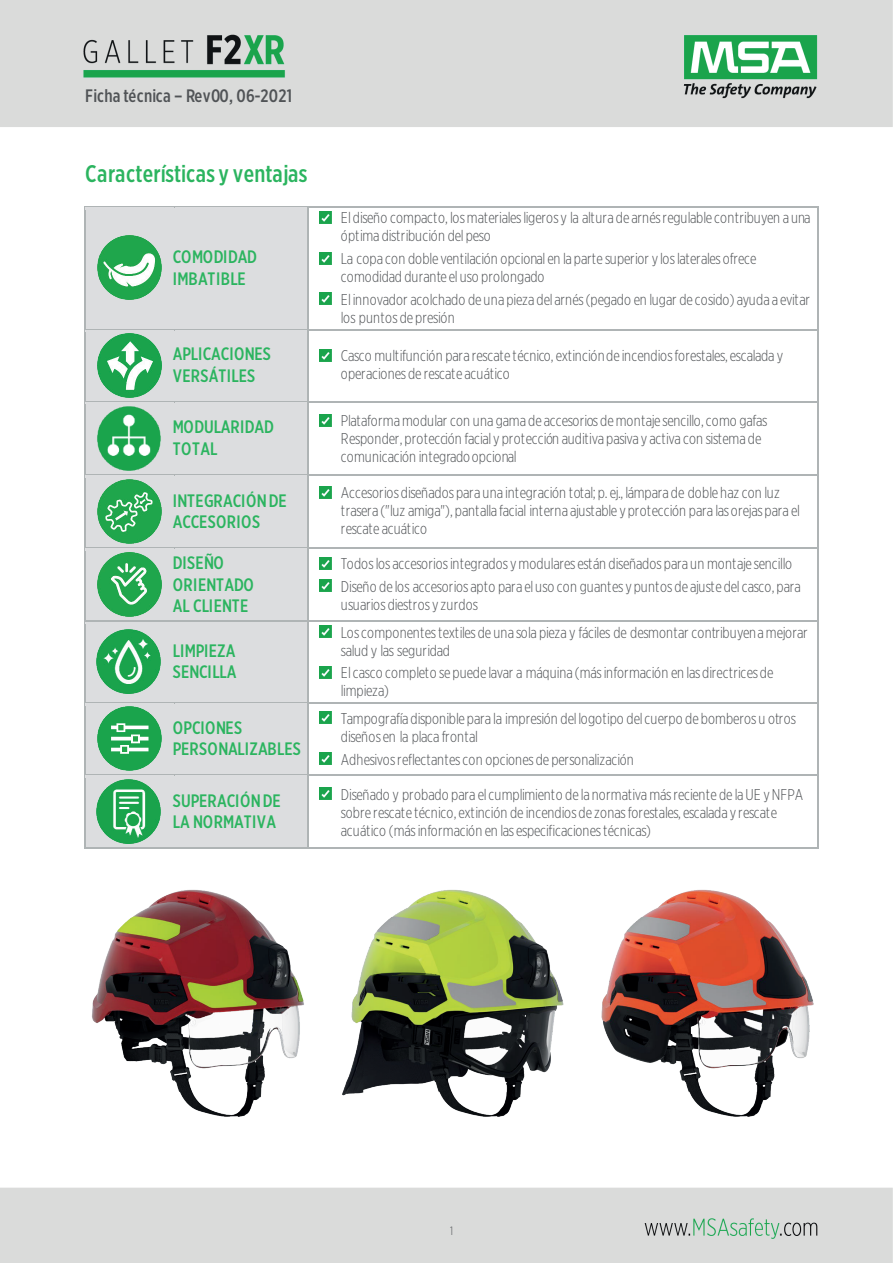
<style>
.page{position:relative;width:893px;height:1263px;background:#fff}
.page>*{position:absolute;margin:0;border:0;box-sizing:border-box;transform-origin:0 0}
.t1{font:500 24px "Gotham X Narrow";letter-spacing:.015em;color:#2bb45f}
.t2{font:500 18px/21.6px "Gotham X Narrow";letter-spacing:.015em;color:#2bb45f}
.t3{font:500 18px "Gotham X Narrow";letter-spacing:.02em;color:#505356}
.t4{font:500 18px/21.6px "Gotham X Narrow";letter-spacing:-.005em;color:#2bb45f}
.t5{font:500 18px/21.6px "Gotham X Narrow";letter-spacing:-.01em;color:#2bb45f}
.t6{font:300 15.6px/18px "Gotham X Narrow";letter-spacing:.005em;color:#505356}
.t7{font:300 12px "Gotham X Narrow";color:#505356}
</style>
<div class="page">
<img style="left:0;top:0;width:892px;height:1262px">
<div style="left:85px;top:206px;width:88px;height:123px;background:#dcdddf"></div>
<div style="left:173px;top:206px;width:135px;height:123px;background:#dcdddf"></div>
<svg style="left:319px;top:211px;width:12px;height:12px"></svg>
<svg style="left:319px;top:252px;width:12px;height:12px"></svg>
<svg style="left:319px;top:293px;width:12px;height:12px"></svg>
<hr style="left:85px;top:206px;width:89px;height:2px;background:#afb4b5">
<hr style="left:175px;top:206px;width:132px;height:2px;background:#afb4b5">
<hr style="left:308px;top:206px;width:509px;height:2px;background:#afb4b5">
<hr style="left:84px;top:210px;width:1px;height:119px;background:#afb4b5">
<hr style="left:307px;top:210px;width:1px;height:119px;background:#afb4b5">
<hr style="left:817px;top:210px;width:1px;height:119px;background:#afb4b5">
<div style="left:85px;top:329px;width:88px;height:73px;background:#dcdddf"></div>
<div style="left:173px;top:329px;width:135px;height:73px;background:#dcdddf"></div>
<svg style="left:319px;top:349px;width:12px;height:12px"></svg>
<hr style="left:85px;top:329px;width:89px;height:1px;background:#afb4b5">
<hr style="left:175px;top:329px;width:132px;height:1px;background:#afb4b5">
<hr style="left:308px;top:329px;width:509px;height:1px;background:#afb4b5">
<hr style="left:84px;top:332px;width:1px;height:69px;background:#afb4b5">
<hr style="left:307px;top:332px;width:1px;height:69px;background:#afb4b5">
<hr style="left:817px;top:332px;width:1px;height:69px;background:#afb4b5">
<div style="left:85px;top:402px;width:88px;height:72px;background:#dcdddf"></div>
<div style="left:173px;top:402px;width:135px;height:72px;background:#dcdddf"></div>
<svg style="left:319px;top:414px;width:12px;height:12px"></svg>
<hr style="left:85px;top:401px;width:89px;height:1px;background:#afb4b5">
<hr style="left:175px;top:401px;width:132px;height:1px;background:#afb4b5">
<hr style="left:308px;top:401px;width:509px;height:1px;background:#afb4b5">
<hr style="left:84px;top:404px;width:1px;height:70px;background:#afb4b5">
<hr style="left:307px;top:404px;width:1px;height:70px;background:#afb4b5">
<hr style="left:817px;top:404px;width:1px;height:70px;background:#afb4b5">
<div style="left:85px;top:474px;width:88px;height:73px;background:#dcdddf"></div>
<div style="left:173px;top:474px;width:135px;height:73px;background:#dcdddf"></div>
<svg style="left:319px;top:486px;width:12px;height:12px"></svg>
<hr style="left:85px;top:474px;width:89px;height:1px;background:#afb4b5">
<hr style="left:175px;top:474px;width:132px;height:1px;background:#afb4b5">
<hr style="left:308px;top:474px;width:509px;height:1px;background:#afb4b5">
<hr style="left:84px;top:478px;width:1px;height:69px;background:#afb4b5">
<hr style="left:307px;top:478px;width:1px;height:69px;background:#afb4b5">
<hr style="left:817px;top:478px;width:1px;height:69px;background:#afb4b5">
<div style="left:85px;top:547px;width:88px;height:73px;background:#dcdddf"></div>
<div style="left:173px;top:547px;width:135px;height:73px;background:#dcdddf"></div>
<svg style="left:319px;top:557px;width:12px;height:12px"></svg>
<svg style="left:319px;top:580px;width:12px;height:12px"></svg>
<hr style="left:85px;top:547px;width:89px;height:1px;background:#afb4b5">
<hr style="left:175px;top:547px;width:132px;height:1px;background:#afb4b5">
<hr style="left:308px;top:547px;width:509px;height:1px;background:#afb4b5">
<hr style="left:84px;top:551px;width:1px;height:69px;background:#afb4b5">
<hr style="left:307px;top:551px;width:1px;height:69px;background:#afb4b5">
<hr style="left:817px;top:551px;width:1px;height:69px;background:#afb4b5">
<div style="left:85px;top:620px;width:88px;height:82px;background:#dcdddf"></div>
<div style="left:173px;top:620px;width:135px;height:82px;background:#dcdddf"></div>
<svg style="left:319px;top:625px;width:12px;height:12px"></svg>
<svg style="left:319px;top:666px;width:12px;height:12px"></svg>
<hr style="left:85px;top:620px;width:89px;height:2px;background:#afb4b5">
<hr style="left:175px;top:620px;width:132px;height:2px;background:#afb4b5">
<hr style="left:308px;top:620px;width:509px;height:2px;background:#afb4b5">
<hr style="left:84px;top:624px;width:1px;height:78px;background:#afb4b5">
<hr style="left:307px;top:624px;width:1px;height:78px;background:#afb4b5">
<hr style="left:817px;top:624px;width:1px;height:78px;background:#afb4b5">
<div style="left:85px;top:702px;width:88px;height:73px;background:#dcdddf"></div>
<div style="left:173px;top:702px;width:135px;height:73px;background:#dcdddf"></div>
<svg style="left:319px;top:712px;width:12px;height:12px"></svg>
<svg style="left:319px;top:752px;width:12px;height:12px"></svg>
<hr style="left:85px;top:702px;width:89px;height:1px;background:#afb4b5">
<hr style="left:175px;top:702px;width:132px;height:1px;background:#afb4b5">
<hr style="left:308px;top:702px;width:509px;height:1px;background:#afb4b5">
<hr style="left:84px;top:706px;width:1px;height:68px;background:#afb4b5">
<hr style="left:307px;top:706px;width:1px;height:68px;background:#afb4b5">
<hr style="left:817px;top:706px;width:1px;height:68px;background:#afb4b5">
<div style="left:85px;top:775px;width:88px;height:72px;background:#dcdddf"></div>
<div style="left:173px;top:775px;width:135px;height:72px;background:#dcdddf"></div>
<svg style="left:319px;top:787px;width:12px;height:12px"></svg>
<hr style="left:85px;top:774px;width:89px;height:1px;background:#afb4b5">
<hr style="left:175px;top:774px;width:132px;height:1px;background:#afb4b5">
<hr style="left:308px;top:774px;width:509px;height:1px;background:#afb4b5">
<hr style="left:84px;top:778px;width:1px;height:69px;background:#afb4b5">
<hr style="left:85px;top:847px;width:89px;height:1px;background:#afb4b5">
<hr style="left:174px;top:847px;width:133px;height:1px;background:#afb4b5">
<hr style="left:307px;top:778px;width:1px;height:69px;background:#afb4b5">
<hr style="left:308px;top:847px;width:509px;height:1px;background:#afb4b5">
<hr style="left:817px;top:778px;width:1px;height:69px;background:#afb4b5">
<img style="left:97px;top:236px;width:64px;height:63px">
<img style="left:97px;top:333px;width:64px;height:64px">
<img style="left:97px;top:406px;width:64px;height:64px">
<img style="left:97px;top:479px;width:64px;height:64px">
<img style="left:97px;top:552px;width:64px;height:64px">
<img style="left:97px;top:629px;width:64px;height:64px">
<img style="left:97px;top:707px;width:64px;height:63px">
<img style="left:97px;top:780px;width:64px;height:63px">
<img style="left:90px;top:875px;width:215px;height:254px">
<img style="left:339px;top:875px;width:225px;height:254px">
<img style="left:598px;top:875px;width:216px;height:254px">
<p class="t3" style="left:85px;top:85px;width:208px">Ficha técnica – Rev00, 06-2021</p>
<h1 class="t1" style="left:85px;top:159px;width:224px">Características y ventajas</h1>
<p class="t2" style="left:173px;top:245px;width:86px">COMODIDAD<br>IMBATIBLE</p>
<p class="t6" style="left:341px;top:208px;width:471px">Eldiseño compacto, losmaterialesligerosy la alturadearnésregulablecontribuyen a una óptima distribución del peso</p>
<p class="t6" style="left:341px;top:249px;width:417px">La copa con doble ventilación opcionalen lapartesuperior yloslateralesofrece comodidad durante el uso prolongado</p>
<p class="t6" style="left:341px;top:290px;width:470px">El innovador acolchado de una pieza del arnés(pegado en lugar de cosido) ayuda a evitar los puntosdepresión</p>
<p class="t2" style="left:173px;top:343px;width:100px">APLICACIONES<br>VERSÁTILES</p>
<p class="t6" style="left:341px;top:346px;width:444px">Casco multifunción para rescate técnico, extinciónde incendiosforestales, escalada y operacionesderescateacuático</p>
<p class="t4" style="left:173px;top:416px;width:103px">MODULARIDAD<br>TOTAL</p>
<p class="t6" style="left:341px;top:411px;width:428px">Plataformamodular con una gama de accesorios demontaje sencillo,como gafas<br>Responder, protección facial y protección auditiva pasiva y activa con sistema de comunicación integradoopcional</p>
<p class="t2" style="left:173px;top:489px;width:115px">INTEGRACIÓNDE<br>ACCESORIOS</p>
<p class="t6" style="left:341px;top:483px;width:460px">Accesoriosdiseñadospara una integración total;p. ej., lámparade doblehazcon luz trasera ("luz amiga"), pantalla facial interna ajustable y protección para las orejas para el rescateacuático</p>
<p class="t2" style="left:173px;top:551px;width:83px">DISEÑO<br>ORIENTADO<br>AL CLIENTE</p>
<p class="t6" style="left:341px;top:552px;width:462px;line-height:22.8px">Todoslos accesoriosintegrados ymodulares están diseñados para un montaje sencillo<br>Diseño delos accesoriosapto para eluso con guantesypuntosdeajustedelcasco, para</p>
<p class="t6" style="left:341px;top:595px;width:139px">usuariosdiestrosyzurdos</p>
<p class="t5" style="left:173px;top:639px;width:65px">LIMPIEZA<br>SENCILLA</p>
<p class="t6" style="left:341px;top:622px;width:468px">Loscomponentestextilesdeuna sola pieza y fáciles de desmontar contribuyenamejorar salud y las seguridad</p>
<p class="t6" style="left:341px;top:663px;width:434px">Elcasco completo se puede lavar a máquina (másinformación en las directrices de limpieza)</p>
<p class="t2" style="left:173px;top:716px;width:130px">OPCIONES<br>PERSONALIZABLES</p>
<p class="t6" style="left:341px;top:709px;width:457px">Tampografía disponible para la impresión del logotipo delcuerpo de bomberos u otros diseñosen la placa frontal</p>
<p class="t6" style="left:341px;top:750px;width:294px">Adhesivosreflectantescon opcionesdepersonalización</p>
<p class="t2" style="left:173px;top:789px;width:109px">SUPERACIÓNDE<br>LA NORMATIVA</p>
<p class="t6" style="left:341px;top:784px;width:464px">Diseñado y probado para elcumplimiento de la normativamásreciente de laUE yNFPA sobrerescatetécnico, extinción deincendiosdezonasforestales, escaladayrescate acuático (másinformación en las especificacionestécnicas)</p>
<p class="t7" style="left:450px;top:1224px;width:5px">1</p>
</div>
